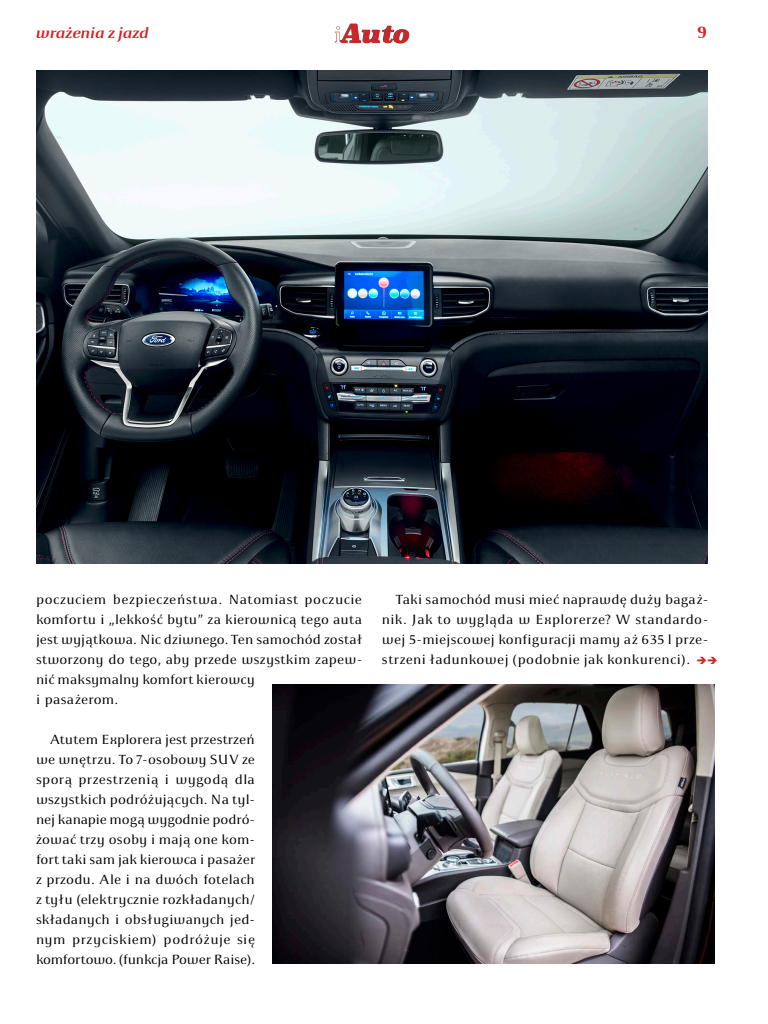
<style>
.page{position:relative;width:768px;height:1024px;background:#fff}
.page>*{position:absolute;margin:0;border:0;box-sizing:border-box;transform-origin:0 0}
.t1{font:700 18px "Apolonia";color:#d22328}
.t2{font:italic 700 16px "Apolonia";color:#d22328}
.Tekst{font:14px/20px "Apolonia";letter-spacing:.02em;color:#000;text-align:justify}
</style>
<div class="page">
<img style="left:335px;top:24px;width:74px;height:20px">
<img style="left:36px;top:70px;width:671px;height:494px">
<img style="left:273px;top:684px;width:441px;height:280px">
<p class="t2" style="left:35px;top:24px;width:115px">wrażenia z jazd</p>
<p class="t1" style="left:697px;top:22px;width:12px">9</p>
<p class="Tekst" style="left:36px;top:590px;width:328px;text-align:left">poczuciem bezpieczeństwa. Natomiast poczucie komfortu i „lekkość bytu” za kierownicą tego auta jest wyjątkowa. Nic dziwnego. Ten samochód został stworzony do tego, aby przede wszystkim zapew&shy;nić maksymalny komfort kierowcy<br>i pasażerom.</p>
<p class="Tekst" style="left:36px;top:730px;width:221px;text-indent:14px">Atutem Explorera jest przestrzeń we wnętrzu. To 7-osobowy SUV ze sporą przestrzenią i wygodą dla wszystkich podróżujących. Na tyl&shy;nej kanapie mogą wygodnie podró&shy;żować trzy osoby i mają one kom&shy;fort taki sam jak kierowca i pasażer z przodu. Ale i na dwóch fotelach z tyłu (elektrycznie rozkładanych/ składanych i obsługiwanych jed&shy;nym przyciskiem) podróżuje się komfortowo. (funkcja Power Raise).</p>
<p class="Tekst" style="left:382px;top:590px;width:328px;text-indent:14px">Taki samochód musi mieć naprawdę duży bagaż&shy;nik. Jak to wygląda w Explorerze? W standardo&shy;wej 5-miejscowej konfiguracji mamy aż 635 l prze&shy;strzeni ładunkowej (podobnie jak konkurenci).</p>
</div>
